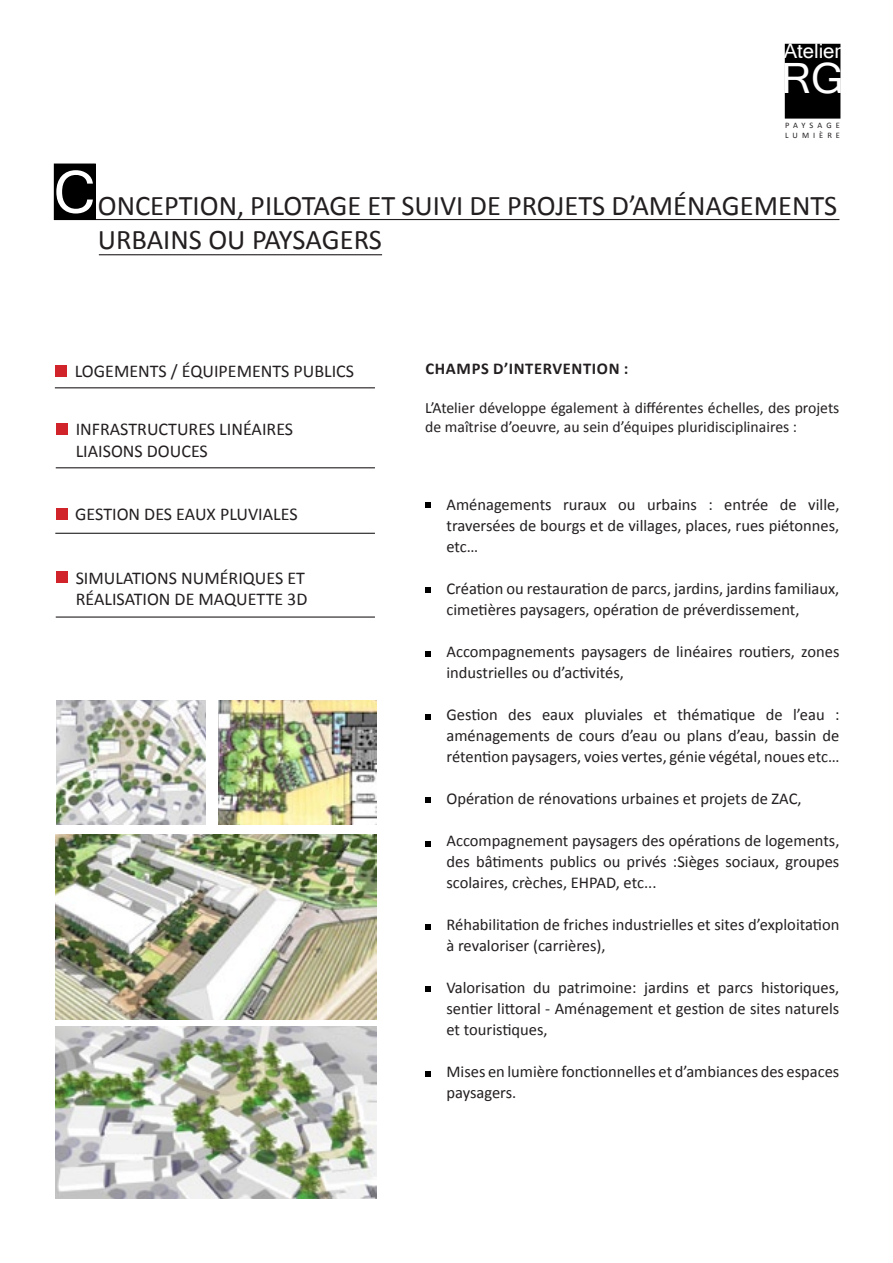
<style>
.page{position:relative;width:893px;height:1263px;background:#fff}
.page>*{position:absolute;margin:0;border:0;box-sizing:border-box;transform-origin:0 0}
.t1{font:58.5px "Microsoft Sans Serif";color:#fff}
.t2{font:41.85px "Microsoft Sans Serif";color:#fff}
.t3{font:28.5px/34.2px "Calibri";color:#231f20}
.t4{font:20.25px "Microsoft Sans Serif";color:#fff}
.t5{font:18px/21.6px "Calibri";color:#231f20}
.t6{font:16.5px/21px "Calibri";color:#231f20;text-align:justify}
.t7{font:700 16.5px "Calibri";letter-spacing:.04em;color:#231f20}
.t8{font:15.75px/18.9px "Calibri";color:#231f20}
.t9{font:8.4px/10.1px "Calibri";letter-spacing:.475em;color:#231f20}
</style>
<div class="page">
<svg style="left:425px;top:1071px;width:6px;height:5px"></svg>
<svg style="left:425px;top:797px;width:6px;height:5px"></svg>
<svg style="left:425px;top:841px;width:6px;height:5px"></svg>
<svg style="left:425px;top:714px;width:6px;height:5px"></svg>
<svg style="left:425px;top:652px;width:6px;height:5px"></svg>
<svg style="left:425px;top:587px;width:6px;height:6px"></svg>
<svg style="left:425px;top:503px;width:6px;height:5px"></svg>
<svg style="left:425px;top:924px;width:6px;height:6px"></svg>
<svg style="left:425px;top:986px;width:6px;height:5px"></svg>
<hr style="left:55px;top:533px;width:320px;height:1px;background:#231f20">
<div style="left:56px;top:508px;width:12px;height:12px;background:#d1232a"></div>
<hr style="left:56px;top:616px;width:319px;height:2px;background:#231f20">
<div style="left:56px;top:571px;width:12px;height:12px;background:#d1232a"></div>
<hr style="left:55px;top:387px;width:320px;height:1px;background:#231f20">
<div style="left:55px;top:365px;width:12px;height:11px;background:#d1232a"></div>
<hr style="left:56px;top:467px;width:319px;height:1px;background:#231f20">
<div style="left:56px;top:423px;width:12px;height:12px;background:#d1232a"></div>
<hr style="left:54px;top:219px;width:785px;height:1px;background:#231f20">
<img style="left:56px;top:700px;width:150px;height:125px">
<img style="left:55px;top:1027px;width:321px;height:171px">
<img style="left:219px;top:700px;width:157px;height:125px">
<div style="left:54px;top:164px;width:41px;height:55px;background:#000"></div>
<div style="left:54px;top:164px;width:42px;height:56px;border:1px solid #000"></div>
<hr style="left:99px;top:254px;width:283px;height:1px;background:#231f20">
<img style="left:55px;top:834px;width:321px;height:185px">
<div style="left:785px;top:44px;width:55px;height:74px;background:#000"></div>
<p class="t4" style="left:784px;top:40px;width:59px">Atelier</p>
<h2 class="t2" style="left:781px;top:55px;width:64px">RG</h2>
<p class="t9" style="left:785px;top:120px;width:56px">Paysage<br>Lumière</p>
<h1 class="t1" style="left:54px;top:159px;width:44px">C</h1>
<h3 class="t3" style="left:98px;top:187px;width:741px">onception, pilotage et suivi de projets d’aménagements urbains ou paysagers</h3>
<p class="t5" style="left:75px;top:359px;width:281px">logements / équipements publics</p>
<p class="t5" style="left:76px;top:418px;width:219px">I nfrastructures linéaires liaisons douces</p>
<p class="t5" style="left:75px;top:502px;width:224px">gestion des eaux pluviales</p>
<p class="t5" style="left:76px;top:566px;width:231px">Simulations numériques et réalisation de maquette 3D</p>
<p class="t7" style="left:426px;top:359px;width:204px">CHAMPS D’INTERVENTION :</p>
<p class="t8" style="left:425px;top:398px;width:416px">L’Atelier développe également à différentes échelles, des projets de maîtrise d’oeuvre, au sein d’équipes pluridisciplinaires :</p>
<p class="t6" style="left:446px;top:494px;width:394px">Aménagements ruraux ou urbains : entrée de ville, traversées de bourgs et de villages, places, rues piétonnes, etc…</p>
<p class="t6" style="left:446px;top:578px;width:394px">Création ou restauration de parcs, jardins, jardins familiaux, cimetières paysagers, opération de préverdissement,</p>
<p class="t6" style="left:446px;top:641px;width:394px">Accompagnements paysagers de linéaires routiers, zones industrielles ou d’activités,</p>
<p class="t6" style="left:446px;top:704px;width:394px">Gestion des eaux pluviales et thématique de l’eau : aménagements de cours d’eau ou plans d’eau, bassin de rétention paysagers, voies vertes, génie végétal, noues etc…</p>
<p class="t6" style="left:446px;top:788px;width:356px">Opération de rénovations urbaines et projets de ZAC,</p>
<p class="t6" style="left:446px;top:830px;width:394px">Accompagnement paysagers des opérations de logements, des bâtiments publics ou privés :Sièges sociaux, groupes scolaires, crèches, EH PAD, etc...</p>
<p class="t6" style="left:446px;top:914px;width:394px">Réhabilitation de friches industrielles et sites d’exploitation à revaloriser (carrières),</p>
<p class="t6" style="left:446px;top:977px;width:394px">Valorisation du patrimoine: jardins et parcs historiques, sentier littoral - Aménagement et gestion de sites naturels et touristiques,</p>
<p class="t6" style="left:446px;top:1061px;width:394px">Mises en lumière fonctionnelles et d’ambiances des espaces paysagers.</p>
</div>
